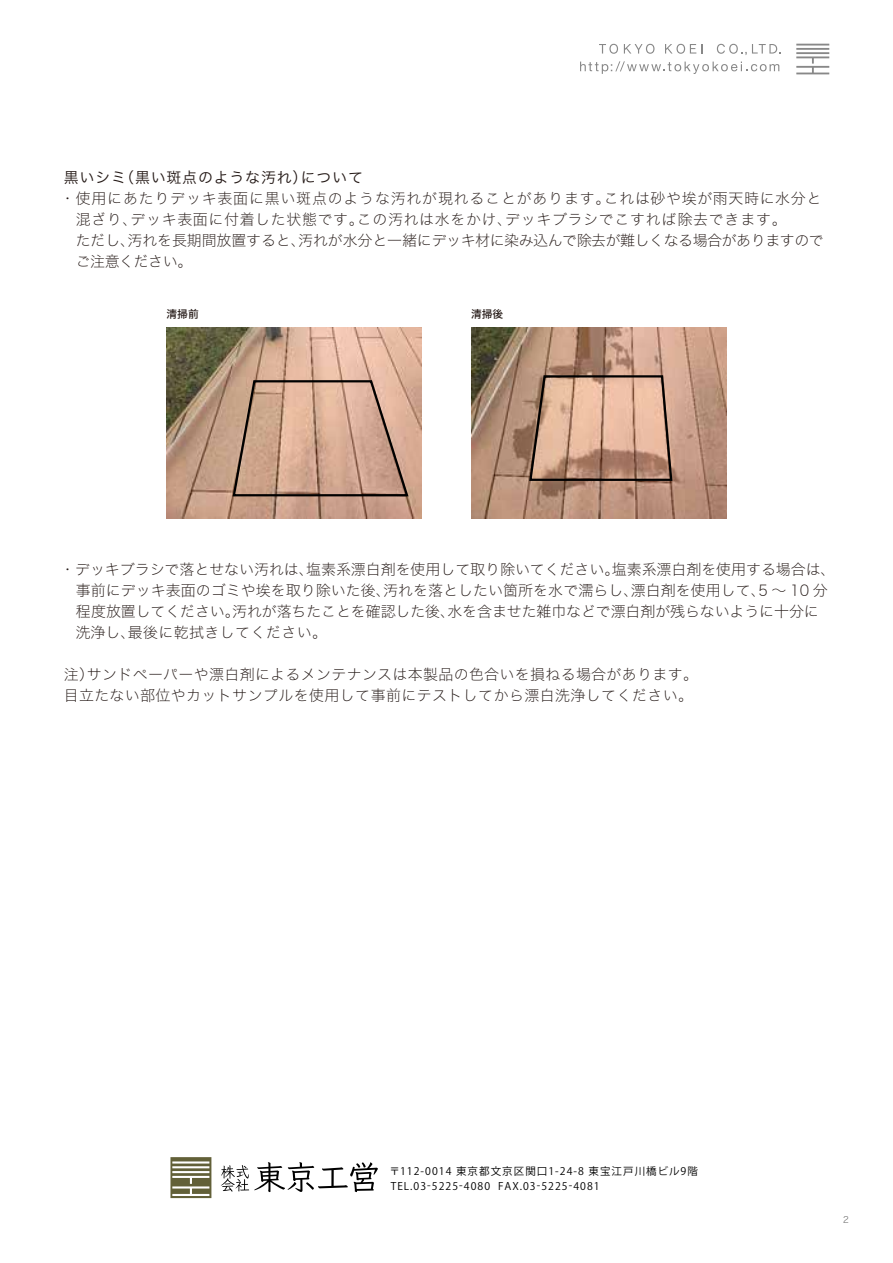
<style>
.page{position:relative;width:893px;height:1263px;background:#fff}
.page>*{position:absolute;margin:0;border:0;box-sizing:border-box;transform-origin:0 0}
.t1{font:15px/21px "Hira Kaku Std W1";color:#231815}
.t2{font:15px/21px "Hira Kaku Std W1";letter-spacing:.04em;color:#231815}
.t3{font:15px/21px "Hira Kaku Std W1";letter-spacing:.02em;color:#231815}
.t4{font:15px "Hira Kaku Std W3";letter-spacing:.05em;color:#231815}
.t5{font:10.8px "Hira Kaku Std W5";color:#231815}
.t6{font:10.5px/14.2px "Koz Go Pro";letter-spacing:.1em;color:#000}
.t7{font:9px "Hira Kaku Std W1";color:#4d4d4d}
</style>
<div class="page">
<svg style="left:221px;top:1162px;width:157px;height:30px"></svg>
<svg style="left:170px;top:1157px;width:41px;height:41px"></svg>
<svg style="left:580px;top:61px;width:199px;height:13px"></svg>
<svg style="left:599px;top:44px;width:19px;height:10px"></svg>
<svg style="left:624px;top:44px;width:30px;height:10px"></svg>
<svg style="left:665px;top:44px;width:31px;height:10px"></svg>
<svg style="left:717px;top:44px;width:64px;height:11px"></svg>
<hr style="left:796px;top:44px;width:33px;height:2px;background:#888">
<hr style="left:796px;top:48px;width:33px;height:2px;background:#888">
<hr style="left:796px;top:52px;width:33px;height:2px;background:#888">
<svg style="left:796px;top:56px;width:33px;height:18px"></svg>
<img style="left:167px;top:327px;width:255px;height:192px">
<img style="left:471px;top:327px;width:255px;height:192px">
<svg style="left:231px;top:379px;width:179px;height:119px"></svg>
<svg style="left:528px;top:374px;width:146px;height:108px"></svg>
<p class="t4" style="left:64px;top:166px;width:301px">黒いシミ（黒い斑点のような汚れ）について</p>
<p class="t2" style="left:76px;top:188px;width:750px;text-indent:-16px">・使用にあたりデッキ表面に黒い斑点のような汚れが現れることがあります。これは砂や埃が雨天時に水分と混ざり、デッキ表面に付着した状態です。この汚れは水をかけ、デッキブラシでこすれば除去できます。<br>ただし、汚れを長期間放置すると、汚れが水分と一緒にデッキ材に染み込んで除去が難しくなる場合がありますのでご注意ください。</p>
<p class="t5" style="left:167px;top:305px;width:34px">清掃前</p>
<p class="t5" style="left:471px;top:305px;width:34px">清掃後</p>
<p class="t1" style="left:76px;top:559px;width:761px;text-indent:-16px">・デッキブラシで落とせない汚れは、塩素系漂白剤を使用して取り除いてください。塩素系漂白剤を使用する場合は、事前にデッキ表面のゴミや埃を取り除いた後、汚れを落としたい箇所を水で濡らし、漂白剤を使用して、5 ～ 10 分程度放置してください。汚れが落ちたことを確認した後、水を含ませた雑巾などで漂白剤が残らないように十分に洗浄し、最後に乾拭きしてください。</p>
<p class="t3" style="left:64px;top:664px;width:636px">注）サンドペーパーや漂白剤によるメンテナンスは本製品の色合いを損ねる場合があります。目立たない部位やカットサンプルを使用して事前にテストしてから漂白洗浄してください。</p>
<p class="t6" style="left:389px;top:1165px;width:310px">〒112-0014 東京都文京区関口1-24-8 東宝江戸川橋ビル9階<br>TEL.03-5225-4080 FAX.03-5225-4081</p>
<p class="t7" style="left:843px;top:1213px;width:7px">2</p>
</div>
